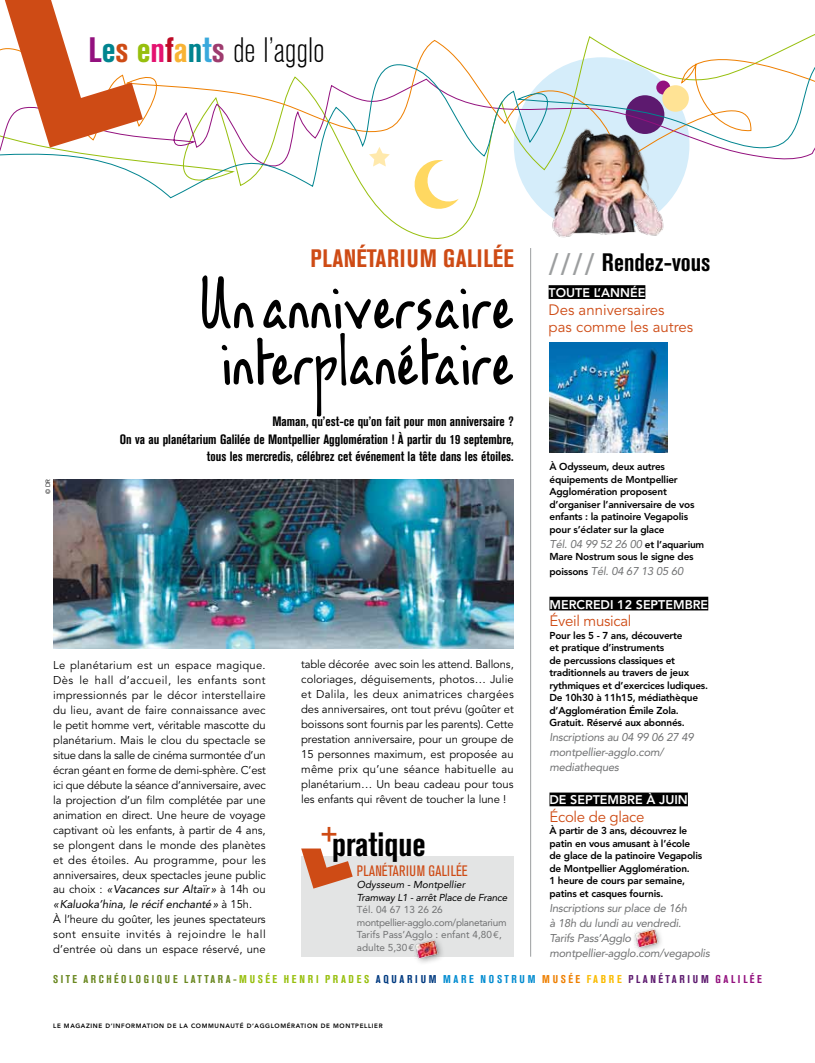
<style>
.page{position:relative;width:815px;height:1063px;background:#fff}
.page>*{position:absolute;margin:0;border:0;box-sizing:border-box;transform-origin:0 0}
.t1{font:56.25px/56.2px "KG Les Bouquinistesde Paris";color:#000;text-align:center}
.t2{font:300 condensed 35px "Akzidenz Grotesk BE";color:#000}
.t3{font:700 condensed 33.5px "Akzidenz Grotesk BE";color:#000}
.t4{font:700 condensed 33.5px "Akzidenz Grotesk BE";color:#ce4b15}
.t5{font:700 condensed 25px "Akzidenz Grotesk BE";letter-spacing:.02em;color:#ce4b15}
.t6{font:15px/17.5px "Avenir";color:#ce4b15}
.t7{font:15px "Avenir";letter-spacing:-.02em;color:#ce4b15}
.t8{font:condensed 15px "Akzidenz Grotesk BE";letter-spacing:.01em;color:#ce4b15}
.t9{font:700 condensed 13.5px/17.5px "Akzidenz Grotesk BE";color:#000;text-align:right}
.t10{font:800 12.5px "Avenir";color:#fff}
.t11{font:11.25px/15px "Avenir";color:#000}
.t12{font:italic 11.25px/15px "Avenir";letter-spacing:-.02em;color:#707172}
.t13{font:700 condensed 11.25px "Akzidenz Grotesk BE";letter-spacing:.23em;color:#97bf0d}
.t14{font:700 condensed 11.25px "Akzidenz Grotesk BE";color:#69871f}
.t15{font:800 10px/12.5px "Avenir";letter-spacing:-.02em;color:#000}
.t16{font:10px/12.5px "Avenir";color:#707172}
.t17{font:italic 10px/12.5px "Avenir";letter-spacing:-.02em;color:#000}
.t18{font:800 6.25px "Avenir";letter-spacing:.1em;color:#000}
.t19{font:6.25px "Avenir";color:#000}
.s1{font-weight:700;color:#93117e}
.s2{font-weight:700;color:#00848f}
.s3{font-weight:700;color:#ce4b15}
.s4{font-weight:700;color:#97bf0d}
.s5{font-weight:700;color:#e41270}
.s6{font-weight:700;color:#bd0a26}
.s7{font-weight:700;color:#f8b334}
.s8{font-weight:700;color:#39a9dc}
.s9{font-weight:700;color:#9e3b6e}
.s10{font-weight:400;font-stretch:normal;font-size:31.25px;color:#9c9e9f}
.s11{color:#000}
.s12{font-weight:800;font-style:normal;font-size:10px;color:#000}
.s13{font-style:italic}
.s14{font-family:"Euro Mono"}
.s15{color:#69871f}
.s16{color:#003a80}
.s17{color:#008bd0}
.s18{color:#ee7f00}
.s19{color:#fabb00}
.s20{color:#5d1a6f}
.s21{color:#93117e}
</style>
<div class="page">
<svg style="left:0;top:34px;width:815px;height:164px"></svg>
<img style="left:548px;top:126px;width:118px;height:112px">
<svg style="left:5px;top:0;width:138px;height:148px"></svg>
<svg style="left:369px;top:147px;width:21px;height:20px"></svg>
<svg style="left:411px;top:160px;width:48px;height:49px"></svg>
<img style="left:53px;top:479px;width:461px;height:169px">
<hr style="left:530px;top:248px;width:1px;height:709px;background:#9c9e9f">
<div style="left:301px;top:856px;width:213px;height:101px;background:#e3e4e4"></div>
<svg style="left:301px;top:849px;width:52px;height:40px"></svg>
<div style="left:549px;top:285px;width:96px;height:14px;background:#000"></div>
<div style="left:549px;top:597px;width:159px;height:13px;background:#000"></div>
<div style="left:549px;top:793px;width:139px;height:13px;background:#000"></div>
<div style="left:631px;top:926px;width:34px;height:29px;background:#000;opacity:.4"></div>
<img style="left:634px;top:929px;width:24px;height:18px">
<img style="left:549px;top:343px;width:118px;height:110px">
<div style="left:412px;top:937px;width:34px;height:29px;background:#000;opacity:.4"></div>
<img style="left:415px;top:940px;width:24px;height:18px">
<h2 class="t2" style="left:89px;top:31px;width:237px"><span class="s1">L</span><span class="s2">e</span><span class="s3">s</span> <span class="s4">e</span><span class="s5">n</span><span class="s6">f</span><span class="s7">a</span><span class="s2">n</span><span class="s8">t</span><span class="s9">s</span> de l’agglo</h2>
<h3 class="t5" style="left:311px;top:244px;width:402px">Planétarium Galilée <span class="s10">////</span> <span class="s11">Rendez-vous</span></h3>
<h1 class="t1" style="left:200px;top:281px;width:316px">Un anniversaire interplanétaire</h1>
<p class="t10" style="left:549px;top:285px;width:63px">To ute l’ann</p>
<p class="t10" style="left:630px;top:285px;width:17px">ée</p>
<h3 class="t6" style="left:549px;top:301px;width:146px">Des anniversaires<br>pas comme les autres</h3>
<p class="t9" style="left:120px;top:413px;width:395px">Maman, qu’est-ce qu’on fait pour mon anniversaire ?<br>On va au planétarium Galilée de Montpellier Agglomération ! À partir du 19 septembre, tous les mercredis, célébrez cet événement la tête dans les étoiles.</p>
<p class="t15" style="left:549px;top:461px;width:147px">À Odysseum, deux autres équipements de Montpellier<br>Agglomération proposent d’organiser l’anniversaire de vos enfants : la patinoire Vegapolis pour s’éclater sur la glace</p>
<p class="t12" style="left:549px;top:536px;width:156px">Tél. 04 99 52 26 00 <span class="s12">et l’aquarium</span></p>
<p class="t15" style="left:549px;top:551px;width:146px">Mare Nostrum sous le signe des</p>
<p class="t12" style="left:549px;top:564px;width:135px"><span class="s12">poissons</span> Tél. 04 67 13 05 60</p>
<p class="t10" style="left:549px;top:597px;width:160px">M ercredi 12 septembre</p>
<h3 class="t7" style="left:549px;top:612px;width:83px">Éveil musical</h3>
<p class="t15" style="left:549px;top:629px;width:160px">Pour les 5 - 7 ans, découverte<br>et pratique d’instruments<br>de percussions classiques et traditionnels au travers de jeux rythmiques et d’exercices ludiques.<br>De 10h30 à 11h15, médiathèque d’Agglomération Émile Zola.<br>Gratuit. Réservé aux abonnés.</p>
<p class="t12" style="left:549px;top:730px;width:146px">Inscriptions au 04 99 06 27 49 montpellier-agglo.com/ mediatheques</p>
<p class="t10" style="left:549px;top:793px;width:132px">De septembre à juin</p>
<h3 class="t7" style="left:549px;top:808px;width:97px">École de glace</h3>
<p class="t15" style="left:549px;top:825px;width:154px">À partir de 3 ans, découvrez le patin en vous amusant à l’école de glace de la patinoire Vegapolis de Montpellier Agglomération.<br>1 heure de cours par semaine, patins et casques fournis.</p>
<p class="t12" style="left:549px;top:901px;width:162px">Inscriptions sur place de 16h<br>à 18h du lundi au vendredi.<br>Tarifs Pass’Agglo montpellier-agglo.com/vegapolis</p>
<p class="t19" style="left:44px;top:494px;width:17px;rotate:-90deg">© DR</p>
<p class="t11" style="left:53px;top:657px;width:214px">Le planétarium est un espace magique.<br>Dès le hall d’accueil, les enfants sont impressionnés par le décor interstellaire du lieu, avant de faire connaissance avec le petit homme vert, véritable mascotte du planétarium. Mais le clou du spectacle se situe dans la salle de cinéma surmontée d’un écran géant en forme de demi-sphère. C’est ici que débute la séance d’anniversaire, avec la projection d’un film complétée par une animation en direct. Une heure de voyage captivant où les enfants, à partir de 4 ans, se plongent dans le monde des planètes et des étoiles. Au programme, pour les anniversaires, deux spectacles jeune public au choix : <span class="s13">«Vacances sur Altaïr»</span> à 14h ou <span class="s13">«Kaluoka’hina, le récif enchanté»</span> à 15h.<br>À l’heure du goûter, les jeunes spectateurs sont ensuite invités à rejoindre le hall d’entrée où dans un espace réservé, une</p>
<p class="t11" style="left:301px;top:657px;width:214px;text-align:justify">table décorée avec soin les attend. Ballons, coloriages, déguisements, photos… Julie et Dalila, les deux animatrices chargées des anniversaires, ont tout prévu (goûter et boissons sont fournis par les parents). Cette prestation anniversaire, pour un groupe de 15 personnes maximum, est proposée au même prix qu’une séance habituelle au planétarium… Un beau cadeau pour tous les enfants qui rêvent de toucher la lune !</p>
<h3 class="t4" style="left:321px;top:813px;width:18px">+</h3>
<h3 class="t3" style="left:332px;top:826px;width:95px">pratique</h3>
<h3 class="t8" style="left:357px;top:862px;width:39px">PLANÉTARIUM</h3>
<h3 class="t8" style="left:429px;top:862px;width:40px">GALILÉE</h3>
<p class="t17" style="left:357px;top:878px;width:152px">Odysseum - Montpellier<br>Tramway L1 - arrêt Place de France</p>
<p class="t16" style="left:357px;top:903px;width:151px">Tél. 04 67 13 26 26 montpellier-agglo.com/planetarium<br>Tarifs Pass’Agglo : enfant 4,80<span class="s14">e</span>, adulte 5,30<span class="s14">e</span></p>
<p class="t14" style="left:53px;top:973px;width:46px">Site archéolog</p>
<p class="t13" style="left:152px;top:973px;width:611px"><span class="s15">ique Latt ar a-</span>musée Henr i Pr ades <span class="s16">Aq uar ium</span> <span class="s17">Mar e No str um</span> <span class="s18">Musée</span> <span class="s19">Fabr e</span> <span class="s20">Pl anét ar ium</span> <span class="s21">GALILÉE</span></p>
<p class="t18" style="left:53px;top:1022px;width:234px">LE MAGAZINE D’INFORMATION DE la communauté d’AGGLOMÉR</p>
<p class="t18" style="left:296px;top:1022px;width:61px">ATION de MONTPE</p>
<p class="t18" style="left:364px;top:1022px;width:15px">LLIER</p>
</div>
